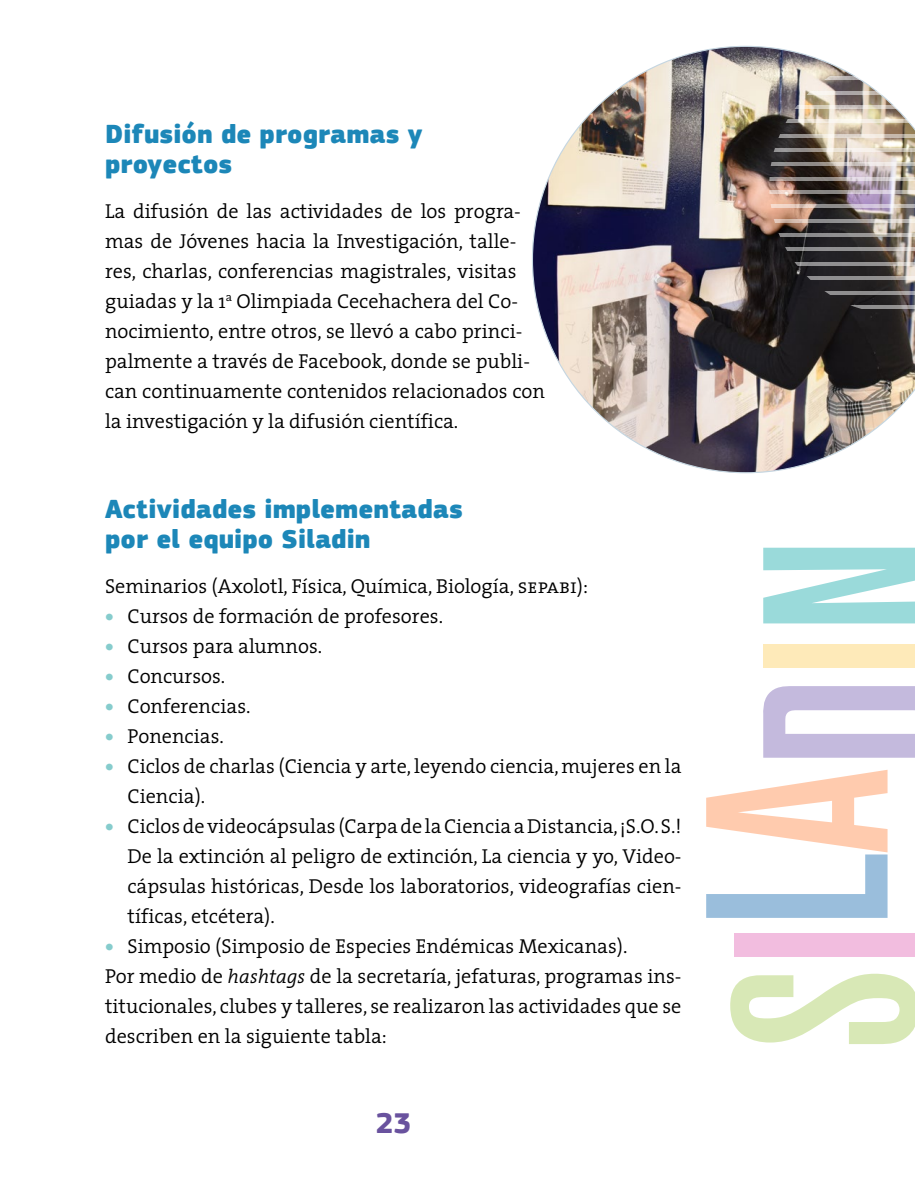
<style>
.page{position:relative;width:915px;height:1191px;background:#fff}
.page>*{position:absolute;margin:0;border:0;box-sizing:border-box;transform-origin:0 0}
.t1{font:700 30px "PF Square Sans Pro";color:#69529e}
.t2{font:900 27px/30px "PF Square Sans Pro";color:#1c87b8}
.t3{font:300 20.25px/30px "The Serif";color:#000}
.s1{font-family:"The Serif Semi Light Caps";font-weight:400}
.s2{font-weight:800;color:#86cccd}
.s3{font-style:italic;font-size:19.5px}
</style>
<div class="page">
<img style="left:532px;top:46px;width:382px;height:427px">
<svg style="left:769px;top:177px;width:145px;height:4px"></svg>
<hr style="left:769px;top:163px;width:145px;height:3px;background:#fff">
<svg style="left:769px;top:148px;width:145px;height:4px"></svg>
<svg style="left:769px;top:134px;width:145px;height:4px"></svg>
<svg style="left:769px;top:119px;width:145px;height:4px"></svg>
<svg style="left:769px;top:105px;width:145px;height:4px"></svg>
<svg style="left:769px;top:91px;width:145px;height:4px"></svg>
<svg style="left:769px;top:76px;width:145px;height:4px"></svg>
<svg style="left:769px;top:62px;width:145px;height:4px"></svg>
<svg style="left:769px;top:305px;width:145px;height:4px"></svg>
<svg style="left:769px;top:290px;width:145px;height:4px"></svg>
<svg style="left:769px;top:276px;width:145px;height:4px"></svg>
<svg style="left:769px;top:262px;width:145px;height:4px"></svg>
<svg style="left:769px;top:247px;width:145px;height:4px"></svg>
<svg style="left:769px;top:233px;width:145px;height:4px"></svg>
<svg style="left:769px;top:219px;width:145px;height:4px"></svg>
<svg style="left:769px;top:204px;width:145px;height:4px"></svg>
<svg style="left:769px;top:190px;width:145px;height:4px"></svg>
<svg style="left:730px;top:973px;width:184px;height:71px"></svg>
<div style="left:733px;top:933px;width:181px;height:24px;background:#f2bddf"></div>
<svg style="left:706px;top:770px;width:181px;height:148px"></svg>
<svg style="left:763px;top:686px;width:151px;height:71px"></svg>
<div style="left:763px;top:643px;width:151px;height:24px;background:#feeab9"></div>
<svg style="left:763px;top:548px;width:151px;height:75px"></svg>
<h2 class="t2" style="left:105px;top:120px;width:319px">Difusión de programas y proyectos</h2>
<p class="t3" style="left:105px;top:195px;width:441px">La difusión de las actividades de los progra&shy;mas de Jóvenes hacia la Investigación, talle&shy;res, charlas, conferencias magistrales, visitas guiadas y la 1<sup>a</sup> Olimpiada Cecehachera del Co&shy;nocimiento, entre otros, se llevó a cabo princi&shy;palmente a través de Facebook, donde se publi&shy;can continuamente contenidos relacionados con la investigación y la difusión científica.</p>
<h2 class="t2" style="left:105px;top:495px;width:359px">Actividades implementadas por el equipo Siladin</h2>
<p class="t3" style="left:105px;top:570px;width:484px">Seminarios (Axolotl, Física, Química, Biología, <span class="s1">sepabi</span>):</p>
<p class="t3" style="left:105px;top:600px;width:339px"><span class="s2">•</span> Cursos de formación de profesores.</p>
<p class="t3" style="left:105px;top:630px;width:219px"><span class="s2">•</span> Cursos para alumnos.</p>
<p class="t3" style="left:105px;top:660px;width:122px"><span class="s2">•</span> Concursos.</p>
<p class="t3" style="left:105px;top:690px;width:147px"><span class="s2">•</span> Conferencias.</p>
<p class="t3" style="left:105px;top:720px;width:120px"><span class="s2">•</span> Ponencias.</p>
<p class="t3" style="left:127px;top:750px;width:555px;text-indent:-22px"><span class="s2">•</span> Ciclos de charlas (Ciencia y arte, leyendo ciencia, mujeres en la<br>Ciencia).</p>
<p class="t3" style="left:127px;top:810px;width:555px;text-align:justify;text-indent:-22px"><span class="s2">•</span> Ciclos de videocápsulas (Carpa de la Ciencia a Distancia, ¡S.O. S.!<br>De la extinción al peligro de extinción, La ciencia y yo, Video&shy;cápsulas históricas, Desde los laboratorios, videografías cien&shy;tíficas, etcétera).</p>
<p class="t3" style="left:105px;top:930px;width:577px"><span class="s2">•</span> Simposio (Simposio de Especies Endémicas Mexicanas).<br>Por medio de <span class="s3">hashtags</span> de la secretaría, jefaturas, programas ins&shy;titucionales, clubes y talleres, se realizaron las actividades que se describen en la siguiente tabla:</p>
<h1 class="t1" style="left:375px;top:1104px;width:37px">23</h1>
</div>
